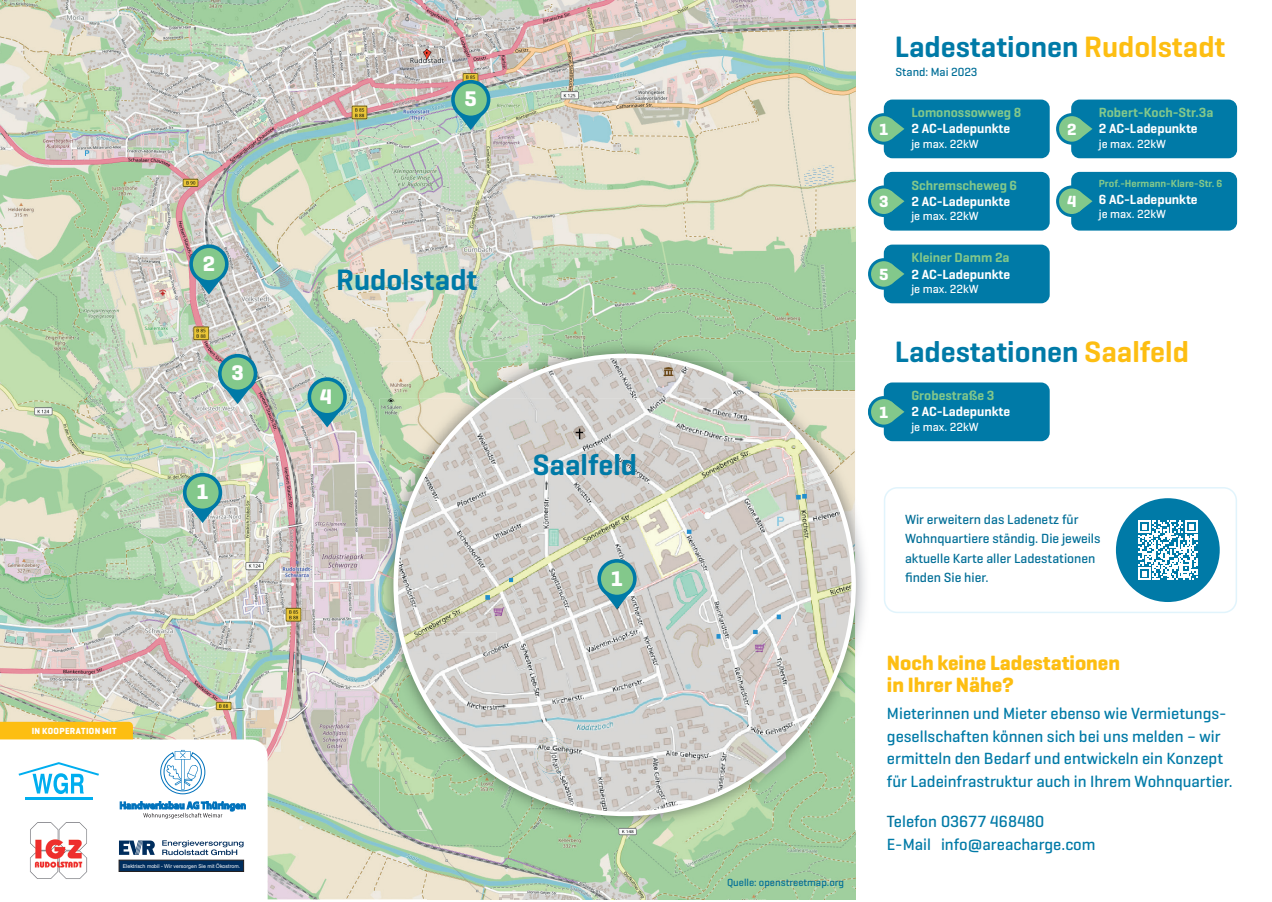
<style>
.page{position:relative;width:1272px;height:902px;background:#fff}
.page>*{position:absolute;margin:0;border:0;box-sizing:border-box;transform-origin:0 0}
.t1{font:600 30px "Geogrotesque";color:#007aa7}
.t2{font:700 21.6px "Geogrotesque";color:#fff}
.t3{font:700 21px/22.5px "Geogrotesque";color:#fdbe12}
.t4{font:500 16.5px/22.5px "Geogrotesque";color:#007aa7}
.t5{font:700 16.5px "Geogrotesque";color:#fff}
.t6{font:500 13.5px/19.5px "Geogrotesque";color:#006e97}
.t7{font:600 13.5px "Geogrotesque";color:#fff}
.t8{font:600 13.5px "Geogrotesque";color:#83c88b}
.t9{font:500 12px "Geogrotesque";color:#fff}
.t10{font:500 12px "Geogrotesque";color:#006e97}
.t11{font:600 10.5px "Geogrotesque";color:#83c88b}
.t12{font:500 10.5px "Geogrotesque";color:#006e97}
.t13{font:700 9px "Geogrotesque";letter-spacing:.035em;color:#fff}
.t14{font:5.25px "Arial";color:#fff}
.s1{color:#fdbe12}
.s2{color:#006e97}
</style>
<div class="page">
<div style="left:883px;top:99px;width:166px;height:59px;background:#007aa7;border-radius:9px"></div>
<div style="left:883px;top:382px;width:166px;height:59px;background:#007aa7;border-radius:9px"></div>
<div style="left:883px;top:172px;width:166px;height:58px;background:#007aa7;border-radius:9px"></div>
<div style="left:883px;top:244px;width:166px;height:59px;background:#007aa7;border-radius:9px"></div>
<div style="left:1071px;top:99px;width:165px;height:59px;background:#007aa7;border-radius:9px"></div>
<div style="left:1071px;top:172px;width:165px;height:58px;background:#007aa7;border-radius:9px"></div>
<svg style="left:868px;top:113px;width:36px;height:32px"></svg>
<svg style="left:1056px;top:113px;width:36px;height:32px"></svg>
<svg style="left:868px;top:185px;width:36px;height:32px"></svg>
<svg style="left:868px;top:258px;width:36px;height:32px"></svg>
<svg style="left:1056px;top:185px;width:36px;height:32px"></svg>
<img style="left:0;top:0;width:427px;height:899px">
<img style="left:427px;top:830px;width:428px;height:69px">
<img style="left:342px;top:632px;width:37px;height:22px">
<img style="left:39px;top:598px;width:21px;height:10px">
<img style="left:32px;top:562px;width:36px;height:36px">
<img style="left:45px;top:573px;width:9px;height:14px">
<img style="left:427px;top:0;width:428px;height:339px">
<img style="left:0;top:362px;width:379px;height:36px">
<svg style="left:884px;top:487px;width:352px;height:126px"></svg>
<img style="left:379px;top:339px;width:486px;height:491px">
<svg style="left:868px;top:396px;width:36px;height:31px"></svg>
<img style="left:379px;top:632px;width:14px;height:22px">
<svg style="left:393px;top:353px;width:462px;height:463px;background:#cbd0c4"></svg>
<svg style="left:307px;top:377px;width:40px;height:50px;background:#79b6a4"></svg>
<svg style="left:451px;top:80px;width:39px;height:50px;background:#74b4a2"></svg>
<svg style="left:218px;top:354px;width:39px;height:50px;background:#79b3a4"></svg>
<svg style="left:183px;top:473px;width:39px;height:50px;background:#7ab6a5"></svg>
<svg style="left:597px;top:559px;width:39px;height:50px;background:#7ab6a7"></svg>
<svg style="left:189px;top:244px;width:39px;height:50px;background:#79aea1"></svg>
<svg style="left:0;top:721px;width:268px;height:179px"></svg>
<h2 class="t2" style="left:203px;top:250px;width:14px">2</h2>
<h2 class="t2" style="left:231px;top:359px;width:14px">3</h2>
<h2 class="t2" style="left:196px;top:478px;width:14px">1</h2>
<p class="t13" style="left:32px;top:725px;width:87px">IN KOOPERATION MIT</p>
<p class="t14" style="left:123px;top:863px;width:119px">Elektrisch mobil - Wir versorgen Sie mit Ökostrom.</p>
<h2 class="t2" style="left:464px;top:85px;width:14px">5</h2>
<h1 class="t1" style="left:336px;top:261px;width:143px">Rudolstadt</h1>
<h2 class="t2" style="left:320px;top:383px;width:14px">4</h2>
<h1 class="t1" style="left:532px;top:445px;width:106px">Saalfeld</h1>
<h2 class="t2" style="left:611px;top:564px;width:14px">1</h2>
<p class="t12" style="left:727px;top:875px;width:119px">Quelle: openstreetmap.org</p>
<h1 class="t1" style="left:894px;top:28px;width:332px">Ladestationen <span class="s1">Rudolstadt</span></h1>
<p class="t10" style="left:895px;top:64px;width:84px">Stand: Mai 2023</p>
<p class="t5" style="left:879px;top:119px;width:11px">1</p>
<p class="t5" style="left:879px;top:191px;width:11px">3</p>
<p class="t5" style="left:879px;top:264px;width:11px">5</p>
<p class="t8" style="left:911px;top:104px;width:111px">Lomonossowweg 8</p>
<p class="t7" style="left:911px;top:120px;width:100px">2 AC-Ladepunkte</p>
<p class="t9" style="left:911px;top:136px;width:69px">je max. 22kW</p>
<p class="t8" style="left:911px;top:177px;width:107px">Schremscheweg 6</p>
<p class="t7" style="left:911px;top:193px;width:100px">2 AC-Ladepunkte</p>
<p class="t9" style="left:911px;top:209px;width:69px">je max. 22kW</p>
<p class="t8" style="left:911px;top:249px;width:100px">Kleiner Damm 2a</p>
<p class="t7" style="left:911px;top:265px;width:100px">2 AC-Ladepunkte</p>
<p class="t9" style="left:911px;top:281px;width:69px">je max. 22kW</p>
<p class="t5" style="left:1067px;top:119px;width:11px">2</p>
<p class="t5" style="left:1067px;top:191px;width:11px">4</p>
<p class="t8" style="left:1098px;top:104px;width:116px">Robert-Koch-Str.3a</p>
<p class="t7" style="left:1098px;top:120px;width:100px">2 AC-Ladepunkte</p>
<p class="t9" style="left:1098px;top:136px;width:69px">je max. 22kW</p>
<p class="t11" style="left:1098px;top:177px;width:125px">Prof.-Hermann-Klare-Str. 6</p>
<p class="t7" style="left:1098px;top:190px;width:100px">6 AC-Ladepunkte</p>
<p class="t9" style="left:1098px;top:206px;width:69px">je max. 22kW</p>
<h1 class="t1" style="left:894px;top:333px;width:295px">Ladestationen <span class="s1">Saalfeld</span></h1>
<p class="t5" style="left:879px;top:402px;width:11px">1</p>
<p class="t8" style="left:911px;top:387px;width:84px">Grobestraße 3</p>
<p class="t7" style="left:911px;top:403px;width:100px">2 AC-Ladepunkte</p>
<p class="t9" style="left:911px;top:419px;width:69px">je max. 22kW</p>
<p class="t6" style="left:905px;top:509px;width:197px">Wir erweitern das Ladenetz für<br>Wohnquartiere ständig. Die jeweils aktuelle Karte aller Ladestationen finden Sie hier.</p>
<p class="t3" style="left:887px;top:651px;width:234px">Noch keine Ladestationen in Ihrer Nähe?</p>
<p class="t4" style="left:887px;top:702px;width:347px">Mieterinnen und Mieter ebenso wie Vermietungs&shy;gesellschaften können sich bei uns melden – wir ermitteln den Bedarf und entwickeln ein Konzept für Ladeinfrastruktur auch in Ihrem Wohnquartier.</p>
<p class="t4" style="left:887px;top:809px;width:210px"><span class="s2">T</span>elefon 03677 468480<br>E-Mail info@areacharge.com</p>
</div>
